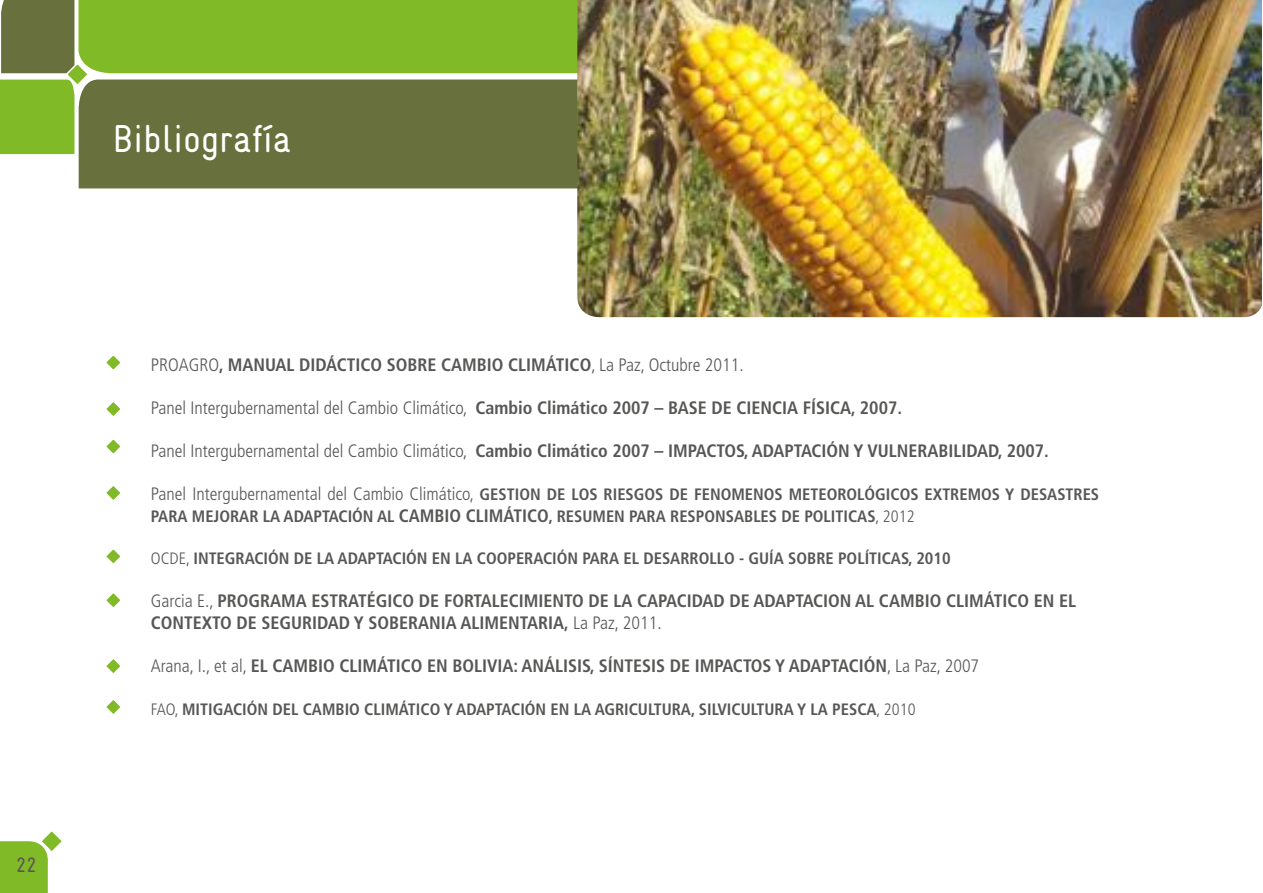
<style>
.page{position:relative;width:1263px;height:893px;background:#fff}
.page>*{position:absolute;margin:0;border:0;box-sizing:border-box;transform-origin:0 0}
.t1{font:condensed 39px "Gravur";color:#fff}
.t2{font:condensed 21px "Gravur";color:#575756}
.t3{font:700 condensed 18px/21.6px "Frutiger LT Std";color:#575756}
.t4{font:700 condensed 16.5px/21.6px "Frutiger LT Std";color:#575756}
.s1{font-weight:300}
.s2{font-weight:300;font-size:18px}
.s3{font-size:18px}
</style>
<div class="page">
<div style="left:79px;top:154px;width:498px;height:34px;background:#68703d"></div>
<svg style="left:0;top:0;width:577px;height:154px;background:#7a9a3c"></svg>
<img style="left:577px;top:0;width:685px;height:317px">
<svg style="left:106px;top:356px;width:14px;height:14px"></svg>
<svg style="left:106px;top:402px;width:14px;height:14px"></svg>
<svg style="left:106px;top:439px;width:14px;height:15px"></svg>
<svg style="left:106px;top:486px;width:14px;height:14px"></svg>
<svg style="left:106px;top:549px;width:14px;height:14px"></svg>
<svg style="left:106px;top:593px;width:14px;height:14px"></svg>
<svg style="left:106px;top:659px;width:14px;height:14px"></svg>
<svg style="left:106px;top:700px;width:14px;height:14px"></svg>
<svg style="left:0;top:831px;width:62px;height:62px"></svg>
<p class="t2" style="left:16px;top:853px;width:22px">22</p>
<h1 class="t1" style="left:113px;top:117px;width:180px">Bibliografía</h1>
<p class="t3" style="left:151px;top:354px;width:594px"><span class="s1">PROAGRO</span>, MANUAL DIDÁCTICO SOBRE CAMBIO CLIMÁTICO<span class="s1">, La Paz, Octubre 2011.</span></p>
<p class="t3" style="left:151px;top:397px;width:753px"><span class="s1">Panel Intergubernamental del Cambio Climático,</span> Cambio Climático 2007 – BASE DE CIENCIA FÍSICA, 2007.</p>
<p class="t3" style="left:151px;top:440px;width:899px"><span class="s1">Panel Intergubernamental del Cambio Climático,</span> Cambio Climático 2007 – IMPACTOS, ADAPTACIÓN Y VULNERABILIDAD, 2007.</p>
<p class="t4" style="left:151px;top:484px;width:950px"><span class="s2">Panel Intergubernamental del Cambio Climático,</span> GESTION DE LOS RIESGOS DE FENOMENOS METEOROLÓGICOS EXTREMOS Y DESASTRES<br>PARA MEJORAR LA ADAPTACIÓN AL <span class="s3">CAMBIO CLIMÁTICO</span>, RESUMEN PARA RESPONSABLES DE POLITICAS<span class="s1">, 2012</span></p>
<p class="t4" style="left:151px;top:547px;width:801px"><span class="s1">OCDE,</span> INTEGRACIÓN DE LA ADAPTACIÓN EN LA COOPERACIÓN PARA EL DESARROLLO - GUÍA SOBRE POLÍTICAS, 2010</p>
<p class="t3" style="left:151px;top:590px;width:927px"><span class="s1">Garcia E.,</span> PROGRAMA ESTRATÉGICO DE FORTALECIMIENTO DE LA CAPACIDAD DE ADAPTACION AL CAMBIO CLIMÁTICO EN EL<br>CONTEXTO DE SEGURIDAD Y SOBERANIA ALIMENTARIA, <span class="s1">La Paz, 2011.</span></p>
<p class="t3" style="left:151px;top:655px;width:830px"><span class="s1">Arana, I., et al,</span> EL CAMBIO CLIMÁTICO EN BOLIVIA: ANÁLISIS, SÍNTESIS DE IMPACTOS Y ADAPTACIÓN<span class="s1">, La Paz, 2007</span></p>
<p class="t4" style="left:151px;top:698px;width:766px"><span class="s1">FAO,</span> MITIGACIÓN DEL CAMBIO CLIMÁTICO Y ADAPTACIÓN EN LA AGRICULTURA, SILVICULTURA Y LA PESCA<span class="s1">, 2010</span></p>
</div>
